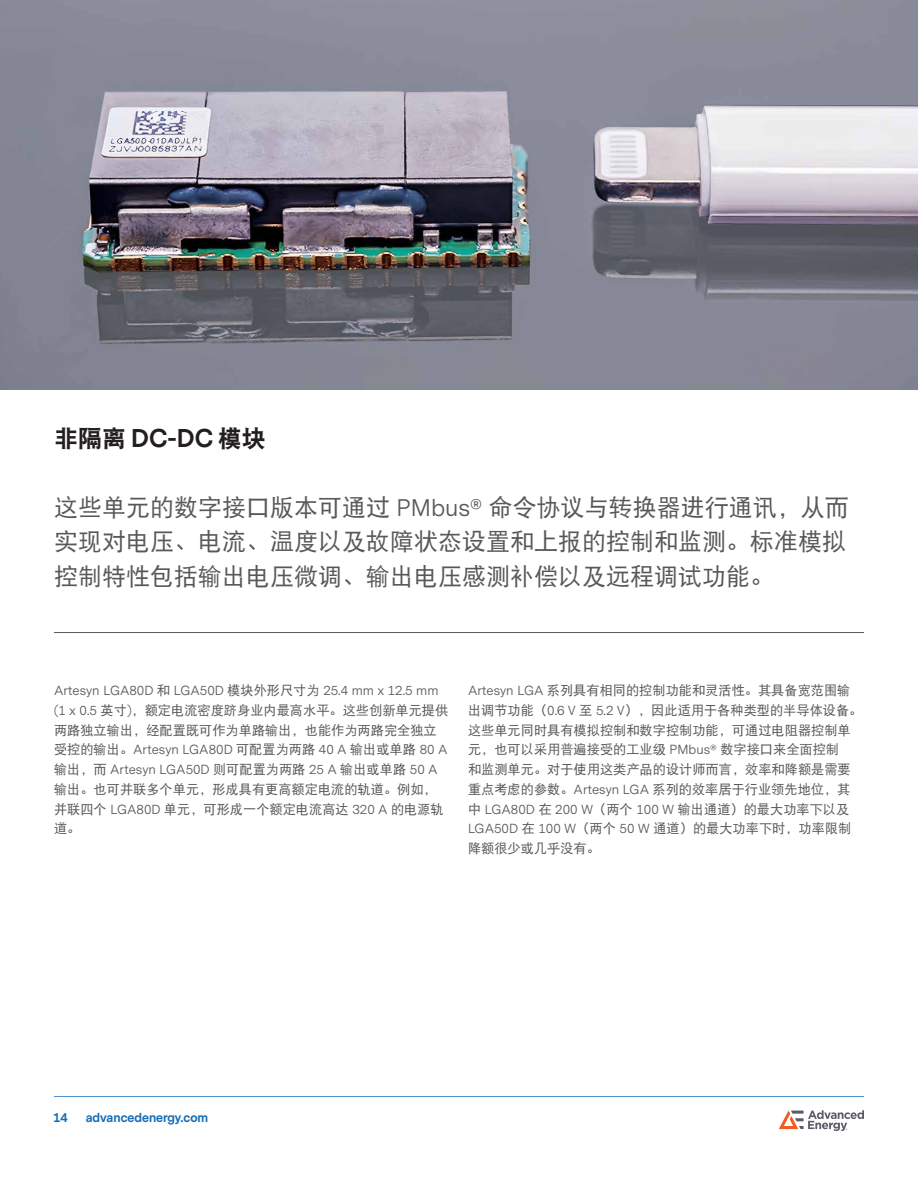
<style>
.page{position:relative;width:918px;height:1188px;background:#fff}
.page>*{position:absolute;margin:0;border:0;box-sizing:border-box;transform-origin:0 0}
.t1{font:24px/34.5px "DFP Hei W5";color:#57585a;text-align:justify}
.t2{font:24px "DFP Hei W9";color:#231f20}
.t3{font:13.2px/19.8px "DFP Hei W5";color:#57585a}
.t4{font:13.2px/19.8px "Messina Sans";color:#57585a}
.t5{font:700 12px "Messina Sans";color:#126db7}
.s1{font-family:"Messina Sans";font-weight:700}
.s2{font-family:"Messina Sans"}
.s3{font-family:"DFP Hei W5"}
</style>
<div class="page">
<hr style="left:54px;top:1096px;width:810px;height:1px;background:#5090cc">
<svg style="left:779px;top:1110px;width:85px;height:21px"></svg>
<hr style="left:54px;top:632px;width:810px;height:1px;background:#57585a">
<img style="left:0;top:0;width:918px;height:390px">
<h1 class="t2" style="left:54px;top:425px;width:213px">非隔离 <span class="s1">DC-DC</span> 模块</h1>
<h1 class="t1" style="left:54px;top:490px;width:796px">这些单元的数字接口版本可通过 <span class="s2">PMbus®</span> 命令协议与转换器进行通讯，从而实现对电压、电流、温度以及故障状态设置和上报的控制和监测。标准模拟控制特性包括输出电压微调、输出电压感测补偿以及远程调试功能。</h1>
<p class="t4" style="left:54px;top:681px;width:386px">Artesyn LGA80D <span class="s3">和</span> LGA50D <span class="s3">模块外形尺寸为</span> 25.4 mm x 12.5 mm</p>
<p class="t3" style="left:54px;top:700px;width:396px"><span class="s2">(1 x 0.5</span> 英寸<span class="s2">)</span>，额定电流密度跻身业内最高水平。这些创新单元提供两路独立输出，经配置既可作为单路输出，也能作为两路完全独立</p>
<p class="t4" style="left:54px;top:740px;width:395px"><span class="s3">受控的输出。</span>Artesyn LGA80D <span class="s3">可配置为两路</span> 40 A <span class="s3">输出或单路</span> 80 A<span class="s3">输出，而</span> Artesyn LGA50D <span class="s3">则可配置为两路</span> 25 A <span class="s3">输出或单路</span> 50 A</p>
<p class="t3" style="left:54px;top:779px;width:391px">输出。也可并联多个单元，形成具有更高额定电流的轨道。例如，并联四个 <span class="s2">LGA80D</span> 单元，可形成一个额定电流高达 <span class="s2">320 A</span> 的电源轨道。</p>
<p class="t3" style="left:468px;top:680px;width:396px"><span class="s2">Artesyn LGA</span> 系列具有相同的控制功能和灵活性。其具备宽范围输出调节功能（<span class="s2">0.6 V</span> 至 <span class="s2">5.2 V</span>），因此适用于各种类型的半导体设备。这些单元同时具有模拟控制和数字控制功能，可通过电阻器控制单元，也可以采用普遍接受的工业级 <span class="s2">PMbus®</span> 数字接口来全面控制<br>和监测单元。对于使用这类产品的设计师而言，效率和降额是需要重点考虑的参数。<span class="s2">Artesyn LGA</span> 系列的效率居于行业领先地位，其中 <span class="s2">LGA80D</span> 在 <span class="s2">200 W</span>（两个 <span class="s2">100 W</span> 输出通道）的最大功率下以及<span class="s2">LGA50D</span> 在 <span class="s2">100 W</span>（两个 <span class="s2">50 W</span> 通道）的最大功率下时，功率限制降额很少或几乎没有。</p>
<p class="t5" style="left:53px;top:1109px;width:16px">14</p>
<p class="t5" style="left:86px;top:1109px;width:124px">advancedenergy.com</p>
</div>
